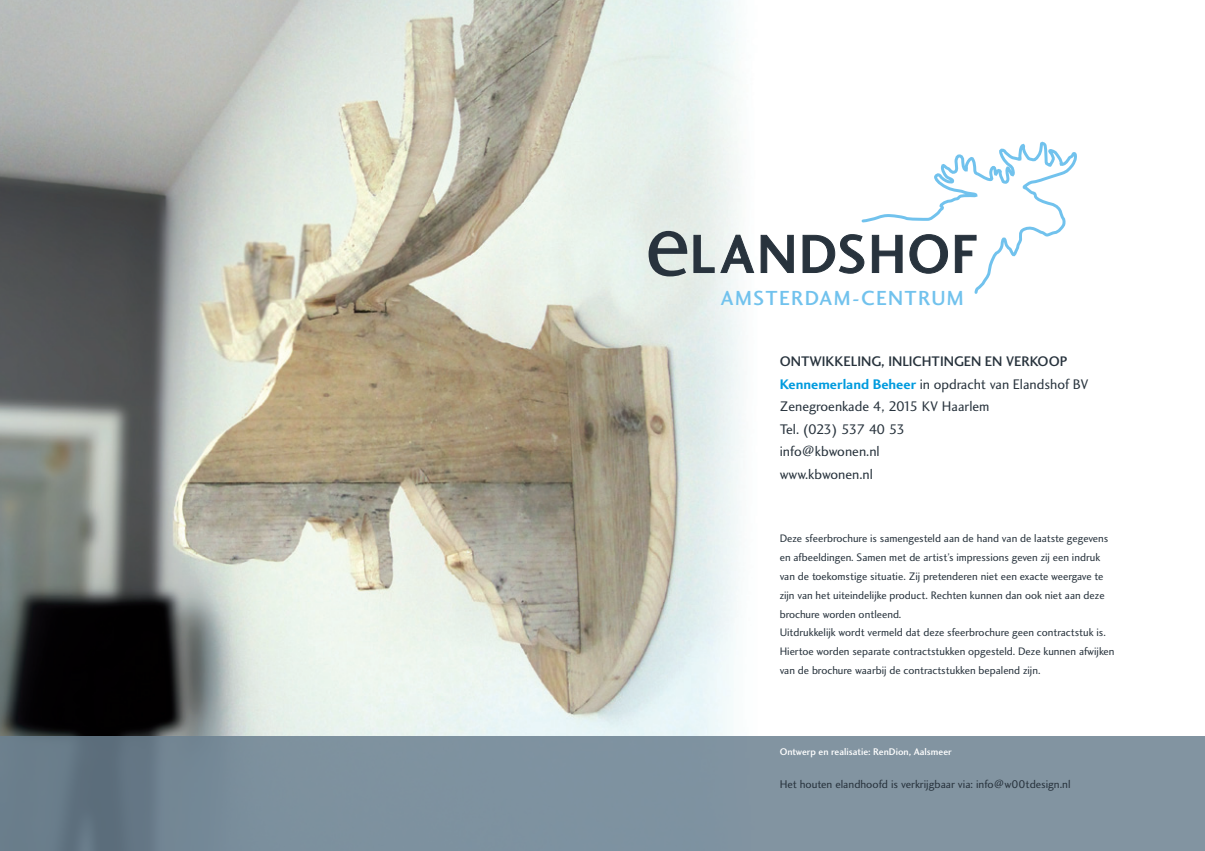
<style>
.page{position:relative;width:1205px;height:851px;background:#fff}
.page>*{position:absolute;margin:0;border:0;box-sizing:border-box;transform-origin:0 0}
.t1{font:21.12px "Charlotte Sans Medium Plain";letter-spacing:.065em;color:#71c2ed}
.t2{font:14.38px/22.5px "Charlotte Sans Book Plain";color:#28333d}
.t3{font:14.38px "Charlotte Sans Medium Plain";color:#28333d}
.t4{font:11.5px "Charlotte Sans Book Plain";color:#28333d}
.t5{font:11.25px/18.8px "Charlotte Sans Book Plain";color:#28333d}
.t6{font:10px "Charlotte Sans Medium Plain";color:#fff}
.s1{font-family:"Charlotte Sans Bold Plain";color:#009bde}
</style>
<div class="page">
<img style="left:0;top:0;width:742px;height:735px">
<svg style="left:648px;top:231px;width:39px;height:45px;background:#8b9596"></svg>
<svg style="left:693px;top:234px;width:101px;height:40px"></svg>
<svg style="left:802px;top:142px;width:275px;height:152px"></svg>
<svg style="left:0;top:735px;width:1205px;height:115px;background:#7c8f9c"></svg>
<h1 class="t1" style="left:721px;top:285px;width:244px">AMSTERDAM-CENTRUM</h1>
<p class="t3" style="left:780px;top:352px;width:289px">ONTWIKKELING, INLICHTINGEN EN VERKOOP</p>
<p class="t2" style="left:780px;top:372px;width:310px"><span class="s1">Kennemerland Beheer</span> in opdracht van Elandshof BV<br>Zenegroenkade 4, 2015 KV Haarlem<br>Tel. (023) 537 40 53<br>info@kbwonen.nl<br>www.kbwonen.nl</p>
<p class="t5" style="left:780px;top:529px;width:336px">Deze sfeerbrochure is samengesteld aan de hand van de laatste gegevens en afbeeldingen. Samen met de artist’s impressions geven zij een indruk van de toekomstige situatie. Zij pretenderen niet een exacte weergave te zijn van het uiteindelijke product. Rechten kunnen dan ook niet aan deze brochure worden ontleend.<br>Uitdrukkelijk wordt vermeld dat deze sfeerbrochure geen contractstuk is.<br>Hiertoe worden separate contractstukken opgesteld. Deze kunnen afwijken van de brochure waarbij de contractstukken bepalend zijn.</p>
<p class="t6" style="left:780px;top:746px;width:174px">ONTWERP EN REALISATIE: RENDION, AALSMEER</p>
<p class="t4" style="left:780px;top:777px;width:292px">Het houten elandhoofd is verkrijgbaar via: info@w00tdesign.nl</p>
</div>
